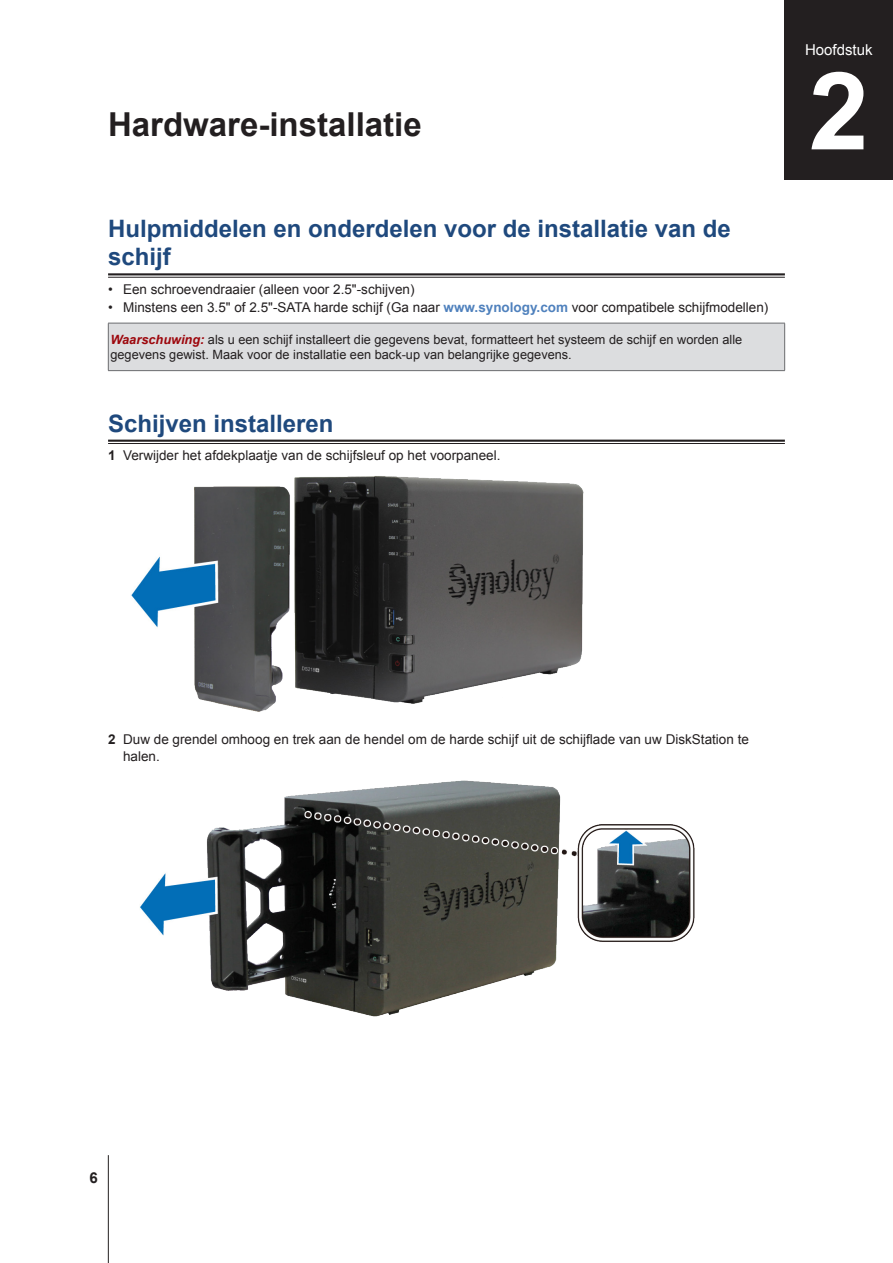
<style>
.page{position:relative;width:893px;height:1263px;background:#fff}
.page>*{position:absolute;margin:0;border:0;box-sizing:border-box;transform-origin:0 0}
.ChapterNum{font:700 108px "Arial";color:#fff}
.H1-ChapterTitle{font:700 33px "Arial";color:#231f20}
.H2-underline{font:700 24px/28.8px "Arial";color:#1f497d}
.Chapter-center{font:15px "Arial";color:#fff}
.PageNumber-sidebar{font:700 15px "Arial";color:#231f20}
.t1{font:13.5px/16.5px "Arial";color:#231f20}
.Warning-sidebar{font:12.75px/15px "Arial";color:#231f20}
.s1{font-weight:700;color:#4f81bd}
.s2{font-weight:700;font-style:italic;color:#9d070d}
.s3{font-weight:700}
</style>
<div class="page">
<hr style="left:108px;top:273px;width:677px;height:2px;background:#231f20">
<hr style="left:108px;top:277px;width:677px;height:1px;background:#231f20">
<hr style="left:108px;top:440px;width:677px;height:2px;background:#231f20">
<hr style="left:108px;top:443px;width:677px;height:1px;background:#231f20">
<div style="left:108px;top:323px;width:677px;height:48px;background:#dcdddf"></div>
<hr style="left:108px;top:323px;width:1px;height:47px;background:#6c6d70">
<hr style="left:784px;top:323px;width:1px;height:47px;background:#6c6d70">
<hr style="left:108px;top:323px;width:677px;height:1px;background:#6c6d70">
<hr style="left:108px;top:370px;width:677px;height:1px;background:#6c6d70">
<img style="left:131px;top:476px;width:453px;height:236px">
<img style="left:140px;top:780px;width:555px;height:236px">
<div style="left:784px;top:0;width:109px;height:180px;background:#231f20"></div>
<hr style="left:108px;top:1155px;width:1px;height:108px;background:#231f20">
<p class="H1-ChapterTitle" style="left:108px;top:103px;width:315px">Hardware-installatie</p>
<p class="H2-underline" style="left:108px;top:214px;width:624px">Hulpmiddelen en onderdelen voor de installatie van de schijf</p>
<p class="t1" style="left:108px;top:281px;width:308px">• Een schroevendraaier (alleen voor 2.5"-schijven)</p>
<p class="t1" style="left:108px;top:299px;width:662px">• Minstens een 3.5" of 2.5"-SATA harde schijf (Ga naar <span class="s1">www.synology.com</span> voor compatibele schijfmodellen)</p>
<p class="Warning-sidebar" style="left:110px;top:332px;width:633px"><span class="s2">Waarschuwing:</span> als u een schijf installeert die gegevens bevat, formatteert het systeem de schijf en worden alle gegevens gewist. Maak voor de installatie een back-up van belangrijke gegevens.</p>
<p class="H2-underline" style="left:108px;top:410px;width:227px">Schijven installeren</p>
<p class="t1" style="left:108px;top:448px;width:394px"><span class="s3">1</span> Verwijder het afdekplaatje van de schijfsleuf op het voorpaneel.</p>
<p class="Chapter-center" style="left:805px;top:40px;width:69px">Hoofdstuk</p>
<p class="ChapterNum" style="left:809px;top:39px;width:62px">2</p>
<p class="t1" style="left:123px;top:731px;width:627px;text-indent:-15px"><span class="s3">2</span> Duw de grendel omhoog en trek aan de hendel om de harde schijf uit de schijflade van uw DiskStation te halen.</p>
<p class="PageNumber-sidebar" style="left:89px;top:1168px;width:10px">6</p>
</div>
